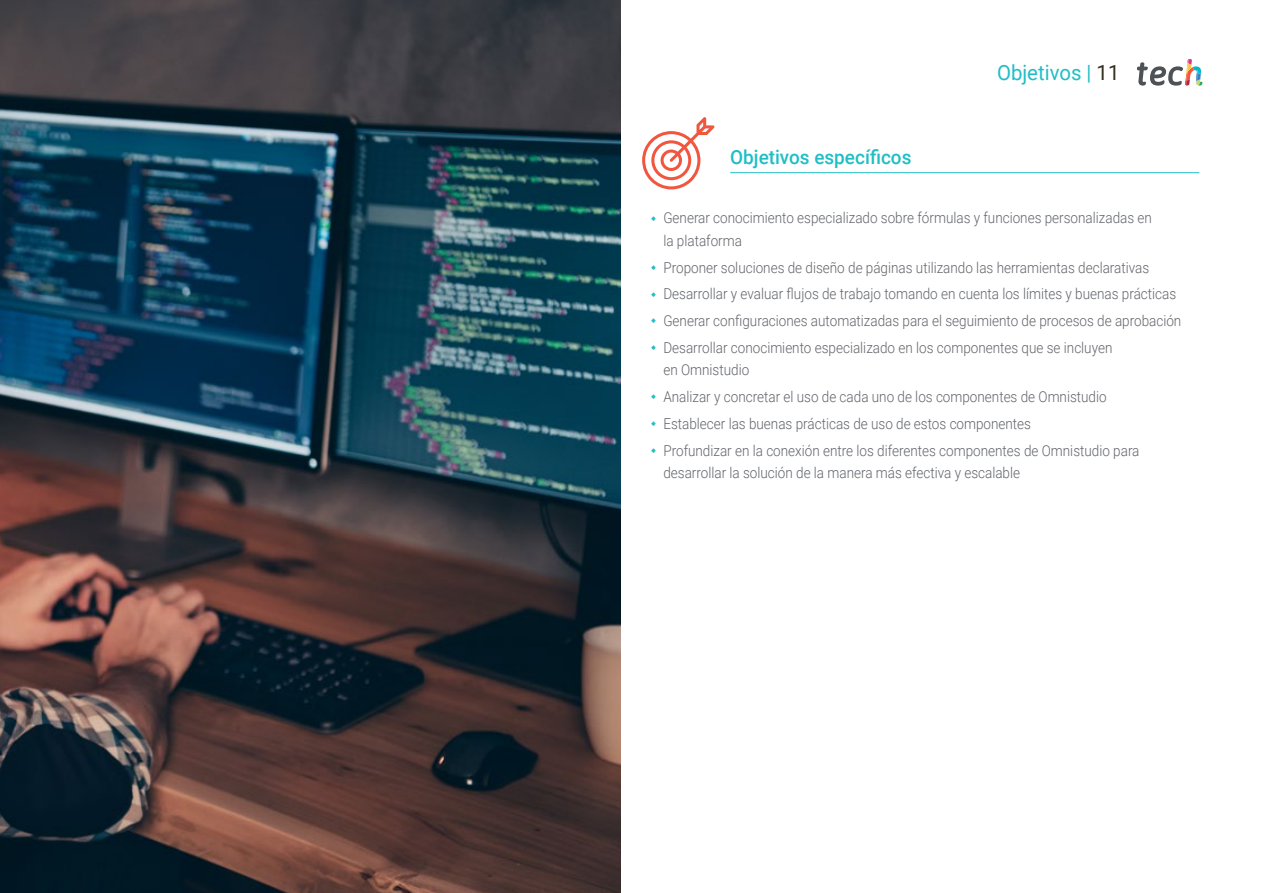
<style>
.page{position:relative;width:1263px;height:893px;background:#fff}
.page>*{position:absolute;margin:0;border:0;box-sizing:border-box;transform-origin:0 0}
.t1{font:21px "Roboto";color:#20bec6}
.t2{font:500 19.5px "Roboto";color:#20bec6}
.t3{font:300 15px/26.7px "Roboto";color:#61646a;scale:.9 1}
.s1{color:#312e20}
</style>
<div class="page">
<hr style="left:730px;top:172px;width:469px;height:1px;background:#20bec6">
<svg style="left:642px;top:117px;width:72px;height:72px"></svg>
<img style="left:0;top:0;width:621px;height:893px">
<svg style="left:1137px;top:59px;width:65px;height:27px"></svg>
<h2 class="t2" style="left:730px;top:144px;width:183px">Objetivos específicos</h2>
<h1 class="t1" style="left:997px;top:57px;width:124px">Objetivos | <span class="s1">11</span></h1>
<p class="t3" style="left:663px;top:206px;width:544px;line-height:22.5px">Generar conocimiento especializado sobre fórmulas y funciones personalizadas en la plataforma</p>
<p class="t3" style="left:663px;top:253px;width:577px">Proponer soluciones de diseño de páginas utilizando las herramientas declarativas Desarrollar y evaluar flujos de trabajo tomando en cuenta los límites y buenas prácticas Generar configuraciones automatizadas para el seguimiento de procesos de aprobación Desarrollar conocimiento especializado en los componentes que se incluyen</p>
<p class="t3" style="left:663px;top:356px;width:530px">en Omnistudio<br>Analizar y concretar el uso de cada uno de los componentes de Omnistudio Establecer las buenas prácticas de uso de estos componentes<br>Profundizar en la conexión entre los diferentes componentes de Omnistudio para</p>
<p class="t3" style="left:663px;top:459px;width:398px">desarrollar la solución de la manera más efectiva y escalable</p>
</div>
